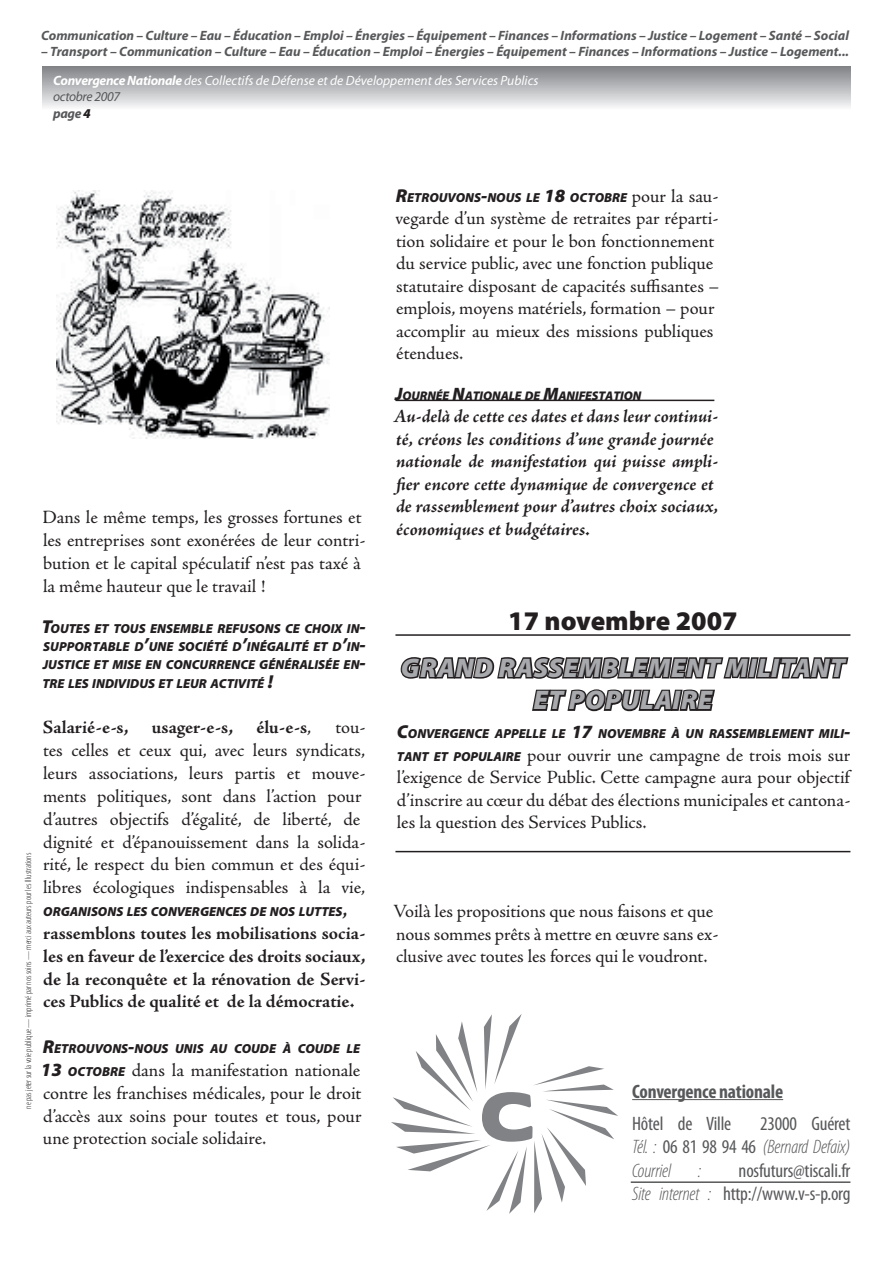
<style>
.page{position:relative;width:893px;height:1263px;background:#fff}
.page>*{position:absolute;margin:0;border:0;box-sizing:border-box;transform-origin:0 0}
.t1{font:italic 900 27px/32.4px "Myriad Pro";letter-spacing:.02em;color:#a8a9ad;text-align:center}
.t2{font:900 27px "Myriad Pro";color:#231f20}
.t3{font:condensed 19.5px/23.4px "Myriad Pro";letter-spacing:-.01em;color:#57585a;text-align:right}
.t4{font:italic 300 condensed 19.5px/23.4px "Myriad Pro";letter-spacing:-.01em;color:#57585a;text-align:justify}
.t5{font:700 condensed 19.5px "Myriad Pro";letter-spacing:-.01em;color:#57585a}
.t6{font:18.75px/22.8px "Adobe Jenson Pro";letter-spacing:-.005em;color:#231f20}
.t7{font:italic 700 18.75px/22.5px "Adobe Jenson Pro";color:#231f20}
.t8{font:700 18.75px/22.8px "Adobe Jenson Pro";letter-spacing:-.005em;color:#231f20;text-align:justify}
.t9{font:italic 700 13.5px/29.1px "Myriad Pro";color:#57585a}
.t10{font:italic 13.5px/16.2px "Myriad Pro";letter-spacing:-.025em;color:#57585a}
.t11{font:italic 900 13.2px/18.3px "Myriad Pro";color:#231f20;text-align:justify}
.t12{font:italic 900 12.6px "Myriad Pro";letter-spacing:-.005em;color:#231f20}
.t13{font:300 condensed 9px "Myriad Pro";color:#231f20}
.s1{color:#fff}
.s2{font-weight:400;color:#fff}
.s3{font-weight:700}
.s4{font-weight:900;color:#231f20}
.s5{font-size:18.75px}
.s6{font-weight:400}
.s7{font-family:"Adobe Jenson Pro";font-weight:700;font-style:normal;font-size:18.75px}
.s8{font-family:"Myriad Pro";font-weight:900;font-style:italic}
.s9{font-family:"Myriad Pro";font-weight:900;font-style:italic;font-size:13.2px}
.s10{font-family:"Adobe Jenson Pro";font-weight:400;font-style:normal;font-size:18.75px}
.s11{font-size:18px}
.s12{font-weight:400;font-style:normal}
.s13{font-weight:300;font-style:italic}
</style>
<div class="page">
<svg style="left:391px;top:1014px;width:227px;height:200px"></svg>
<hr style="left:395px;top:400px;width:319px;height:1px;background:#231f20">
<hr style="left:632px;top:1099px;width:151px;height:1px;background:#57585a">
<hr style="left:631px;top:1181px;width:219px;height:2px;background:#57585a">
<div style="left:43px;top:67px;width:807px;height:42px;background:linear-gradient(to bottom,#818387,#f4f5f6)"></div>
<img style="left:56px;top:191px;width:274px;height:247px">
<svg style="left:400px;top:657px;width:449px;height:55px"></svg>
<hr style="left:395px;top:634px;width:455px;height:2px;background:#231f20">
<hr style="left:395px;top:851px;width:455px;height:1px;background:#231f20">
<p class="t9" style="left:41px;top:20px;width:809px">Communication – Culture – Eau – Éducation – Emploi – Énergies – Équipement – Finances – Informations – Justice – Logement – Santé – Social</p>
<p class="t9" style="left:53px;top:37px;width:797px;text-indent:-12px">– Transport – Communication – Culture – Eau – Éducation – Emploi – Énergies – Équipement – Finances – Informations – Justice – Logement...<br><span class="s1">Convergence Nationale</span> <span class="s2">des Collectifs de Défense et de Développement des Services Publics</span></p>
<p class="t10" style="left:53px;top:89px;width:68px">octobre 2007 <span class="s3">page</span> <span class="s4">4</span></p>
<p class="t13" style="left:23px;top:1109px;width:257px;rotate:-90deg">ne pas jeter sur la voie publique — imprimé par nos soins — merci aux auteurs pour les Illustrations</p>
<p class="t6" style="left:43px;top:506px;width:324px">Dans le même temps, les grosses fortunes et les entreprises sont exonérées de leur contri&shy;bution et le capital spéculatif n’est pas taxé à la même hauteur que le travail !</p>
<p class="t11" style="left:42px;top:619px;width:326px"><span class="s5">T</span>OUTES ET TOUS ENSEMBLE REFUSONS CE CHOIX IN<span class="s5">-</span>SUPPORTABLE D<span class="s5">’</span>UNE SOCIÉTÉ D<span class="s5">’</span>INÉGALITÉ ET D<span class="s5">’</span>IN<span class="s5">-</span>JUSTICE ET MISE EN CONCURRENCE GÉNÉRALISÉE EN<span class="s5">-</span>TRE LES INDIVIDUS ET LEUR ACTIVITÉ <span class="s5">!</span></p>
<p class="t8" style="left:43px;top:716px;width:270px">Salarié-e-s, usager-e-s, élu-e-s<span class="s6">,</span></p>
<p class="t6" style="left:43px;top:716px;width:324px;text-indent:292px">tou&shy;tes celles et ceux qui, avec leurs syndicats, leurs associations, leurs partis et mouve&shy;ments politiques, sont dans l’action pour d’autres objectifs d’égalité, de liberté, de dignité et d’épanouissement dans la solida&shy;rité, le respect du bien commun et des équi&shy;libres écologiques indispensables à la vie,</p>
<p class="t11" style="left:43px;top:902px;width:305px">ORGANISONS LES CONVERGENCES DE NOS LUTTES<span class="s7">,</span></p>
<p class="t8" style="left:43px;top:922px;width:324px">rassemblons toutes les mobilisations socia&shy;les en faveur de l’exercice des droits sociaux, de la reconquête et la rénovation de Servi&shy;ces Publics de qualité et de la démocratie.</p>
<p class="t11" style="left:43px;top:1039px;width:319px"><span class="s5">R</span>ETROUVONS<span class="s5">-</span>NOUS UNIS AU COUDE À COUDE LE</p>
<p class="t6" style="left:41px;top:1059px;width:322px;text-align:justify"><span class="s8">13</span> <span class="s9">OCTOBRE</span> dans la manifestation nationale contre les franchises médicales, pour le droit d’accès aux soins pour toutes et tous, pour une protection sociale solidaire.</p>
<p class="t11" style="left:396px;top:187px;width:324px"><span class="s5">R</span>ETROUVONS<span class="s5">-</span>NOUS LE <span class="s5">18</span> OCTOBRE <span class="s10">pour la sau-</span></p>
<p class="t6" style="left:395px;top:207px;width:325px">vegarde d’un système de retraites par réparti&shy;tion solidaire et pour le bon fonctionnement du service public, avec une fonction publique statutaire disposant de capacités suffisantes – emplois, moyens matériels, formation – pour accomplir au mieux des missions publiques étendues.</p>
<p class="t12" style="left:395px;top:387px;width:248px"><span class="s11">J</span>OURNÉE <span class="s11">N</span>ATIONALE DE <span class="s11">M</span>ANIFESTATION</p>
<p class="t7" style="left:393px;top:406px;width:326px">Au-delà de cette ces dates et dans leur continui&shy;té, créons les conditions d’une grande journée nationale de manifestation qui puisse ampli&shy;fier encore cette dynamique de convergence et de rassemblement pour d’autres choix sociaux, économiques et budgétaires.</p>
<h1 class="t2" style="left:508px;top:603px;width:231px">17 novembre 2007</h1>
<h1 class="t1" style="left:401px;top:651px;width:446px">GRAND RASSEMBLEMENT MILITANT<br>ET POPULAIRE</h1>
<p class="t11" style="left:397px;top:724px;width:455px"><span class="s5">C</span>ONVERGENCE APPELLE LE <span class="s5">17</span> NOVEMBRE À UN RASSEMBLEMENT MILI<span class="s5">-</span></p>
<p class="t6" style="left:397px;top:744px;width:455px;text-align:justify"><span class="s9">TANT ET POPULAIRE</span> pour ouvrir une campagne de trois mois sur l’exigence de Service Public. Cette campagne aura pour objectif d’inscrire au cœur du débat des élections municipales et cantona&shy;les la question des Services Publics.</p>
<p class="t6" style="left:393px;top:900px;width:327px">Voilà les propositions que nous faisons et que nous sommes prêts à mettre en œuvre sans ex&shy;clusive avec toutes les forces qui le voudront.</p>
<p class="t5" style="left:632px;top:1079px;width:152px">Convergence nationale</p>
<p class="t3" style="left:632px;top:1112px;width:101px">Hôtel de Ville</p>
<p class="t4" style="left:632px;top:1112px;width:220px;text-indent:128px"><span class="s12">23000 Guéret </span>Tél. : <span class="s12">06 81 98 94 46</span> (Bernard Defaix)<br>Courriel</p>
<p class="t3" style="left:632px;top:1158px;width:220px">nosfuturs@tiscali.fr<br><span class="s13">Site internet :</span> http://www.v-s-p.org</p>
<p class="t4" style="left:698px;top:1158px;width:5px">:</p>
</div>
